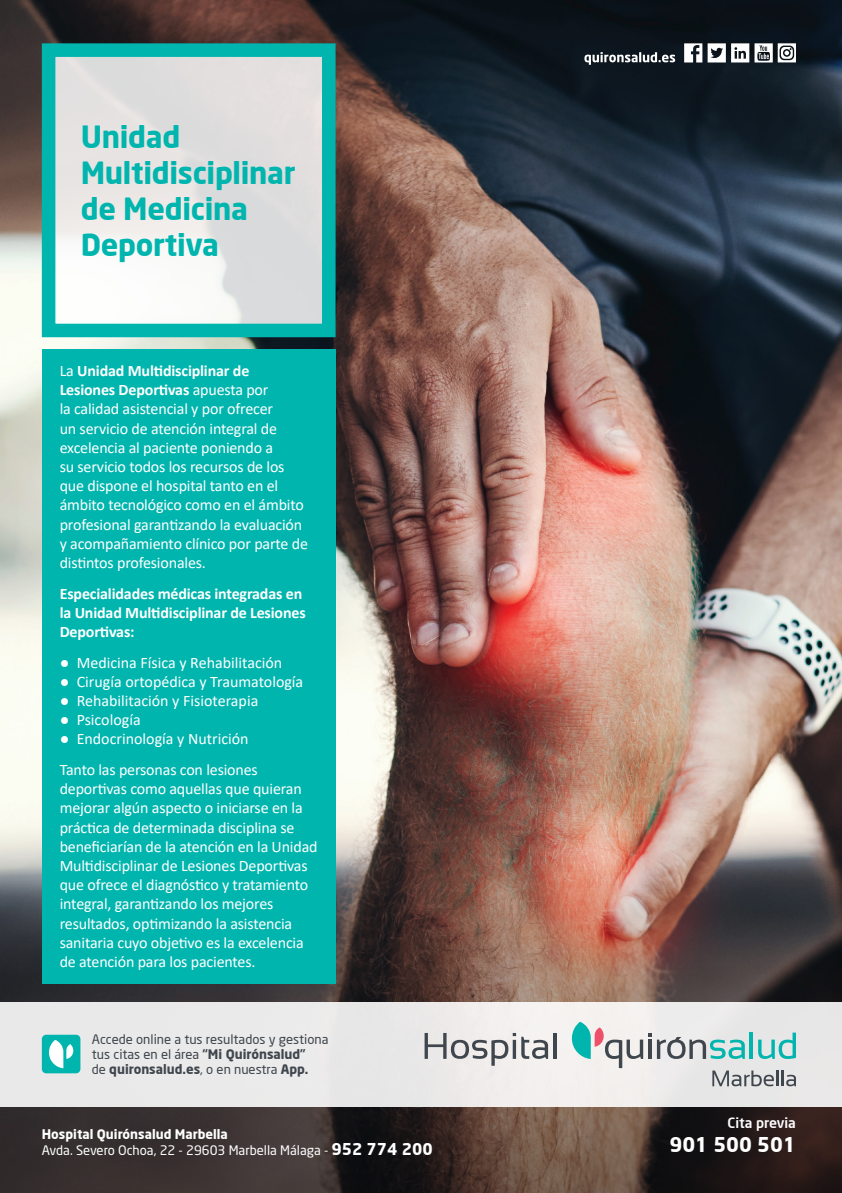
<style>
.page{position:relative;width:842px;height:1193px;background:#fff}
.page>*{position:absolute;margin:0;border:0;box-sizing:border-box;transform-origin:0 0}
.t1{font:700 30px/36px "Neo Sans";letter-spacing:-.01em;color:#00b5ae}
.t2{font:700 20px "Neo Sans";color:#fff}
.t3{font:16px/19.2px "Calibri";letter-spacing:-.01em;color:#fff}
.t4{font:700 16px/19.2px "Calibri";letter-spacing:-.01em;color:#fff}
.t5{font:500 14px "Neo Sans";color:#fff}
.t6{font:13px/15px "Neo Sans";color:#3f464d}
.t7{font:13px "Neo Sans Std";color:#fff}
.t8{font:700 13px "Neo Sans";color:#fff}
.s1{font-weight:700}
.s2{font-weight:500}
.s3{font-family:"Neo Sans";font-weight:700;font-size:16px}
</style>
<div class="page">
<img style="left:0;top:0;width:842px;height:824px">
<img style="left:0;top:824px;width:842px;height:368px">
<div style="left:0;top:1001px;width:842px;height:105px;background:#eae9ea"></div>
<div style="left:42px;top:1034px;width:38px;height:39px;background:#00b5ae;border-radius:4px"></div>
<svg style="left:49px;top:1039px;width:24px;height:28px"></svg>
<svg style="left:572px;top:1021px;width:224px;height:65px"></svg>
<svg style="left:425px;top:1032px;width:123px;height:33px"></svg>
<hr style="left:553px;top:1032px;width:3px;height:26px;background:#3f464d">
<svg style="left:57px;top:58px;width:264px;height:264px;fill:#e4e0df"></svg>
<div style="left:42px;top:43px;width:294px;height:294px;border:14px solid #00b5ae"></div>
<div style="left:42px;top:349px;width:294px;height:634px;background:#00b5ae"></div>
<svg style="left:584px;top:52px;width:91px;height:13px"></svg>
<svg style="left:684px;top:43px;width:18px;height:19px"></svg>
<svg style="left:708px;top:43px;width:88px;height:19px"></svg>
<svg style="left:837px;top:1190px;width:5px;height:3px"></svg>
<p class="t1" style="left:81px;top:118px;width:216px">Unidad<br>Multidisciplinar de Medicina<br>Deportiva</p>
<p class="t3" style="left:60px;top:360px;width:250px">La <span class="s1">Unidad Multidisciplinar de Lesiones Deportivas</span> apuesta por<br>la calidad asistencial y por ofrecer<br>un servicio de atención integral de excelencia al paciente poniendo a<br>su servicio todos los recursos de los que dispone el hospital tanto en el ámbito tecnológico como en el ámbito profesional garantizando la evaluación y acompañamiento clínico por parte de distintos profesionales.</p>
<p class="t4" style="left:60px;top:583px;width:248px">Especialidades médicas integradas en la Unidad Multidisciplinar de Lesiones<br>Deportivas:</p>
<p class="t3" style="left:60px;top:652px;width:224px">● Medicina Física y Rehabilitación</p>
<p class="t3" style="left:60px;top:671px;width:245px">● Cirugía ortopédica y Traumatología</p>
<p class="t3" style="left:60px;top:690px;width:200px">● Rehabilitación y Fisioterapia</p>
<p class="t3" style="left:60px;top:709px;width:82px">● Psicología</p>
<p class="t3" style="left:60px;top:729px;width:190px">● Endocrinología y Nutrición</p>
<p class="t3" style="left:60px;top:759px;width:259px">Tanto las personas con lesiones deportivas como aquellas que quieran mejorar algún aspecto o iniciarse en la práctica de determinada disciplina se beneficiarían de la atención en la Unidad Multidisciplinar de Lesiones Deportivas que ofrece el diagnóstico y tratamiento integral, garantizando los mejores resultados, optimizando la asistencia sanitaria cuyo objetivo es la excelencia de atención para los pacientes.</p>
<p class="t6" style="left:92px;top:1031px;width:238px">Accede online a tus resultados y gestiona tus citas en el área <span class="s2">“</span><span class="s1">Mi Quirónsalud</span><span class="s2">”<br></span>de <span class="s1">quironsalud.es</span>, o en nuestra <span class="s1">App.</span></p>
<p class="t8" style="left:42px;top:1125px;width:188px">Hospital Quirónsalud Marbella</p>
<p class="t7" style="left:42px;top:1142px;width:392px">Avda. Severo Ochoa, 22 - 29603 Marbella Málaga - <span class="s3">952 774 200</span></p>
<p class="t5" style="left:727px;top:1113px;width:70px">Cita previa</p>
<p class="t2" style="left:669px;top:1131px;width:128px">901 500 501</p>
</div>
